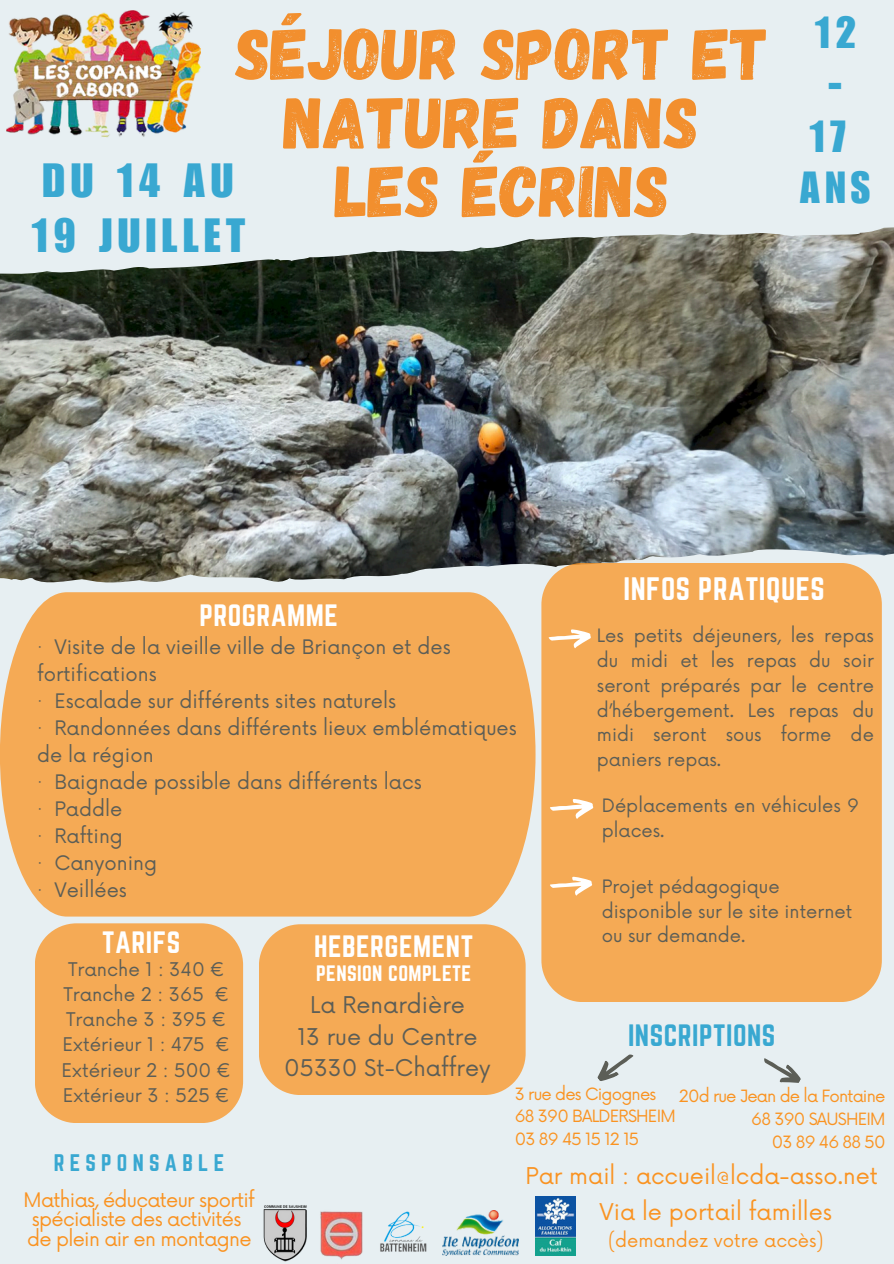
<style>
.page{position:relative;width:894px;height:1264px;background:#fff}
.page>*{position:absolute;margin:0;border:0;box-sizing:border-box;transform-origin:0 0}
.t1{font:72.75px/68.7px "Gagalin";color:#f28f2e;text-align:center}
.t2{font:46.8px/55.2px "Impact LT Std";letter-spacing:.12em;color:#39a8d1}
.t3{font:43.8px/51.8px "Impact LT Std";letter-spacing:.12em;color:#39a8d1;text-align:center}
.t4{font:28.35px "Norwester";letter-spacing:.02em;color:#fff}
.t5{font:27px "Norwester";letter-spacing:.02em;color:#fff}
.t6{font:27px "Norwester";letter-spacing:.02em;color:#39a8d1}
.t7{font:22.5px "Now";color:#fa9321}
.t8{font:22.5px/31.5px "Now";color:#5c5e57;text-align:center}
.t9{font:21px "Norwester";letter-spacing:.25em;color:#39a8d1}
.t10{font:19.5px/27px "Now";color:#5c5e57}
.t11{font:19.5px/19.2px "Now";letter-spacing:-.035em;color:#fa9321;text-align:center}
.t12{font:19.5px "Norwester";letter-spacing:.02em;color:#fff}
.t13{font:18.45px "Now";color:#5c5e57}
.t14{font:18px/24.8px "Now";color:#5c5e57}
.t15{font:18px "Now";color:#fa9321}
.t16{font:16.5px "Now";letter-spacing:-.05em;color:#fa9321}
</style>
<div class="page">
<div style="left:0;top:0;width:893px;height:1263px;background:#e7eff2"></div>
<img style="left:0;top:227px;width:893px;height:355px">
<img style="left:380px;top:1211px;width:47px;height:41px">
<img style="left:442px;top:1210px;width:76px;height:45px">
<img style="left:535px;top:1196px;width:40px;height:59px">
<img style="left:320px;top:1211px;width:43px;height:49px">
<img style="left:263px;top:1205px;width:44px;height:57px">
<div style="left:35px;top:923px;width:208px;height:200px;background:#f5aa55"></div>
<div style="left:259px;top:924px;width:266px;height:171px;background:#f5aa55"></div>
<div style="left:0;top:592px;width:535px;height:324px;background:#f5aa55"></div>
<div style="left:541px;top:563px;width:340px;height:438px;background:#f5aa55"></div>
<svg style="left:548px;top:629px;width:43px;height:19px"></svg>
<svg style="left:549px;top:876px;width:43px;height:19px"></svg>
<svg style="left:549px;top:798px;width:44px;height:21px"></svg>
<img style="left:6px;top:10px;width:194px;height:128px">
<svg style="left:764px;top:1058px;width:37px;height:25px"></svg>
<svg style="left:597px;top:1054px;width:37px;height:27px"></svg>
<p class="t1" style="left:236px;top:16px;width:534px">SÉJOUR SPORT ET<br>NATURE DANS<br>LES ÉCRINS</p>
<h2 class="t2" style="left:31px;top:159px;width:216px">DU 14 AU<br>19 JUILLET</h2>
<h2 class="t3" style="left:799px;top:13px;width:72px">12<br>-<br>17<br>ANS</h2>
<p class="t4" style="left:623px;top:571px;width:203px">INFOS PRATIQUES</p>
<p class="t14" style="left:596px;top:624px;width:278px;text-align:justify">Les petits déjeuners, les repas du midi et les repas du soir seront préparés par le centre d’hébergement. Les repas du midi seront sous forme de paniers repas.</p>
<h5 class="t5" style="left:199px;top:599px;width:140px">PROGRAMME</h5>
<h3 class="t10" style="left:37px;top:634px;width:415px">· Visite de la vieille ville de Briançon et des fortifications</h3>
<p class="t10" style="left:37px;top:688px;width:360px">· Escalade sur différents sites naturels</p>
<p class="t10" style="left:37px;top:715px;width:481px">· Randonnées dans différents lieux emblématiques de la région</p>
<p class="t10" style="left:37px;top:769px;width:386px">· Baignade possible dans différents lacs</p>
<p class="t10" style="left:37px;top:796px;width:87px">· Paddle</p>
<p class="t10" style="left:37px;top:823px;width:87px">· Rafting</p>
<p class="t10" style="left:37px;top:850px;width:122px">· Canyoning</p>
<h6 class="t10" style="left:37px;top:877px;width:91px">· Veillées</h6>
<p class="t14" style="left:601px;top:794px;width:259px">Déplacements en véhicules 9 places.</p>
<p class="t14" style="left:601px;top:874px;width:252px">Projet pédagogique disponible sur le site internet ou sur demande.</p>
<p class="t5" style="left:102px;top:926px;width:80px">TARIFS</p>
<p class="t13" style="left:68px;top:959px;width:158px">Tranche 1 : 340 €</p>
<p class="t13" style="left:63px;top:984px;width:167px">Tranche 2 : 365 €</p>
<p class="t13" style="left:66px;top:1009px;width:162px">Tranche 3 : 395 €</p>
<h3 class="t13" style="left:63px;top:1034px;width:169px">Extérieur 1 : 475 €</h3>
<p class="t13" style="left:61px;top:1059px;width:171px">Extérieur 2 : 500 €</p>
<p class="t13" style="left:63px;top:1084px;width:168px">Extérieur 3 : 525 €</p>
<p class="t5" style="left:314px;top:930px;width:160px">HEBERGEMENT</p>
<p class="t12" style="left:316px;top:961px;width:157px">PENSION COMPLETE</p>
<p class="t8" style="left:284px;top:990px;width:208px">La Renardière<br>13 rue du Centre<br>05330 St-Chaffrey</p>
<h3 class="t6" style="left:628px;top:1018px;width:149px">INSCRIPTIONS</h3>
<p class="t16" style="left:514px;top:1084px;width:143px">3 rue des Cigognes</p>
<p class="t16" style="left:514px;top:1106px;width:162px">68 390 BALDERSHEIM</p>
<p class="t16" style="left:514px;top:1129px;width:126px">03 89 45 15 12 15</p>
<p class="t16" style="left:678px;top:1086px;width:208px">20d rue Jean de la Fontaine</p>
<p class="t16" style="left:751px;top:1109px;width:136px">68 390 SAUSHEIM</p>
<p class="t16" style="left:771px;top:1132px;width:115px">03 89 46 88 50</p>
<p class="t9" style="left:54px;top:1150px;width:172px">RESPONSABLE</p>
<p class="t11" style="left:24px;top:1191px;width:233px">Mathias, éducateur sportif spécialiste des activités</p>
<p class="t11" style="left:27px;top:1229px;width:226px">de plein air en montagne</p>
<h3 class="t7" style="left:525px;top:1163px;width:354px">Par mail : accueil@lcda-asso.net</h3>
<p class="t7" style="left:599px;top:1199px;width:234px">Via le portail familles</p>
<p class="t15" style="left:608px;top:1230px;width:216px">(demandez votre accès)</p>
</div>
